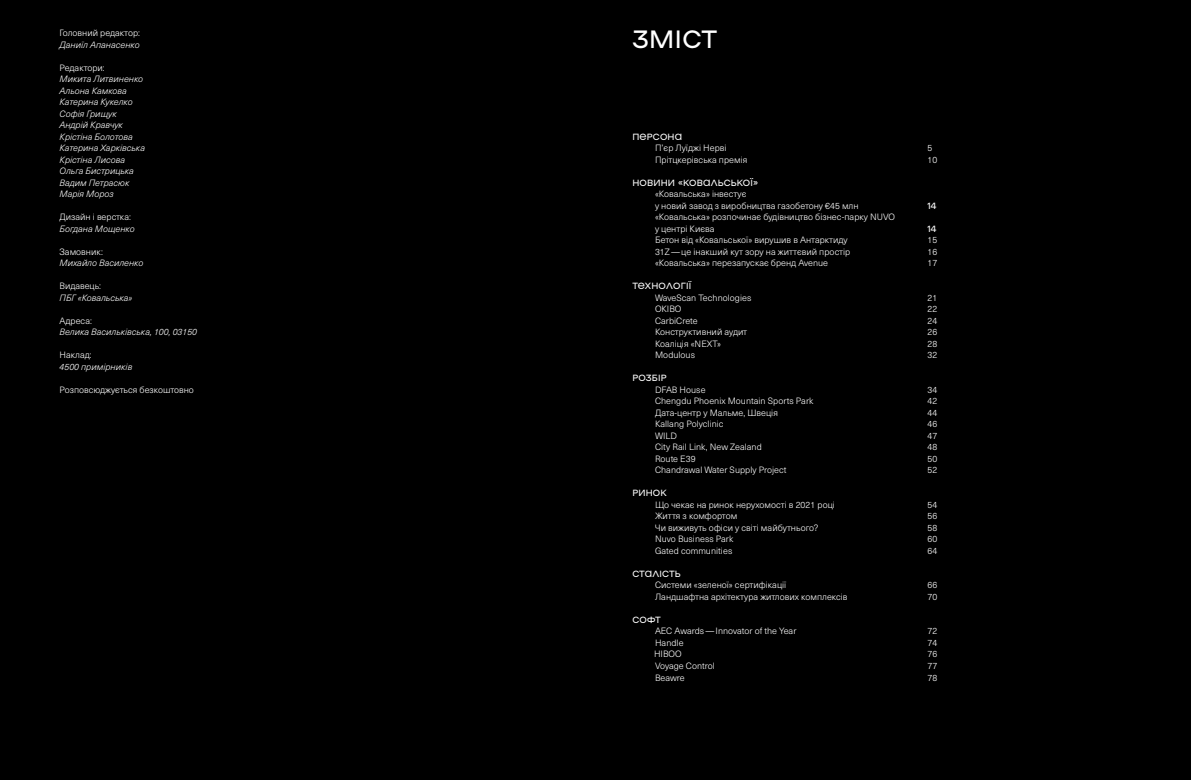
<style>
.page{position:relative;width:1191px;height:780px;background:#000}
.page>*{position:absolute;margin:0;border:0;box-sizing:border-box;transform-origin:0 0}
.t1{font:25px "NAMU";letter-spacing:.02em;color:#fff}
.t2{font:300 9px/11.5px "Neue Haas Unica W1 G";letter-spacing:.005em;color:#fff}
.t3{font:italic 300 9px/11.5px "Neue Haas Unica W1 G";color:#fff}
.t4{font:9px "NAMU";letter-spacing:.02em;color:#fff}
</style>
<div class="page">
<p class="t2" style="left:60px;top:27px;width:82px">Головний редактор:</p>
<p class="t3" style="left:60px;top:38px;width:82px">Даниїл Апанасенко</p>
<p class="t2" style="left:60px;top:61px;width:47px">Редактори:</p>
<p class="t3" style="left:60px;top:73px;width:87px">Микита Литвиненко<br>Альона Камкова<br>Катерина Кукелко<br>Софія Грищук<br>Андрій Кравчук<br>Крістіна Болотова<br>Катерина Харківська<br>Крістіна Лисова<br>Ольга Бистрицька<br>Вадим Петрасюк<br>Марія Мороз</p>
<p class="t2" style="left:60px;top:211px;width:73px">Дизайн і верстка:</p>
<p class="t3" style="left:60px;top:222px;width:77px">Богдана Мощенко</p>
<p class="t2" style="left:60px;top:245px;width:45px">Замовник:</p>
<p class="t3" style="left:60px;top:257px;width:85px">Михайло Василенко</p>
<p class="t2" style="left:60px;top:280px;width:43px">Видавець:</p>
<p class="t3" style="left:60px;top:291px;width:74px">ПБГ «Ковальська»</p>
<p class="t2" style="left:60px;top:314px;width:34px">Адреса:</p>
<p class="t3" style="left:60px;top:326px;width:139px">Велика Васильківська, 100, 03150</p>
<p class="t2" style="left:60px;top:349px;width:34px">Наклад:</p>
<p class="t3" style="left:60px;top:360px;width:74px">4500 примірників</p>
<p class="t2" style="left:60px;top:383px;width:136px">Розповсюджується безкоштовно</p>
<h1 class="t1" style="left:632px;top:22px;width:86px">ЗМІСТ</h1>
<p class="t4" style="left:632px;top:130px;width:51px">ПЕРСОНА</p>
<p class="t2" style="left:655px;top:142px;width:73px">П’єр Луїджі Нерві</p>
<p class="t2" style="left:927px;top:142px;width:6px">5</p>
<p class="t2" style="left:655px;top:153px;width:94px">Прітцкерівська премія</p>
<p class="t2" style="left:927px;top:153px;width:11px">10</p>
<p class="t4" style="left:632px;top:176px;width:127px">НОВИНИ «КОВАЛЬСЬКОЇ»</p>
<p class="t2" style="left:655px;top:188px;width:205px">«Ковальська» інвестує<br>у новий завод з виробництва газобетону €45 млн</p>
<p class="t4" style="left:927px;top:199px;width:11px">14</p>
<p class="t2" style="left:655px;top:211px;width:241px">«Ковальська» розпочинає будівництво бізнес-парку NUVO у центрі Києва</p>
<p class="t4" style="left:927px;top:222px;width:11px">14</p>
<p class="t2" style="left:655px;top:234px;width:194px">Бетон від «Ковальської» вирушив в Антарктиду</p>
<p class="t2" style="left:927px;top:234px;width:11px">15</p>
<p class="t2" style="left:655px;top:245px;width:197px">31Z—це інакший кут зору на життєвий простір</p>
<p class="t2" style="left:927px;top:245px;width:11px">16</p>
<p class="t2" style="left:655px;top:257px;width:175px">«Ковальська» перезапускає бренд Avenue</p>
<p class="t2" style="left:927px;top:257px;width:11px">17</p>
<p class="t4" style="left:632px;top:280px;width:60px">ТЕХНОЛОГІЇ</p>
<p class="t2" style="left:655px;top:291px;width:98px">WaveScan Technologies</p>
<p class="t2" style="left:927px;top:291px;width:11px">21</p>
<p class="t2" style="left:655px;top:303px;width:28px">OKIBO</p>
<p class="t2" style="left:927px;top:303px;width:11px">22</p>
<p class="t2" style="left:655px;top:314px;width:44px">CarbiCrete</p>
<p class="t2" style="left:927px;top:314px;width:11px">24</p>
<p class="t2" style="left:655px;top:326px;width:94px">Конструктивний аудит</p>
<p class="t2" style="left:927px;top:326px;width:11px">26</p>
<p class="t2" style="left:655px;top:337px;width:68px">Коаліція «NEXT»</p>
<p class="t2" style="left:927px;top:337px;width:11px">28</p>
<p class="t2" style="left:655px;top:349px;width:41px">Modulous</p>
<p class="t2" style="left:927px;top:349px;width:11px">32</p>
<p class="t4" style="left:632px;top:372px;width:36px">РОЗБІР</p>
<p class="t2" style="left:655px;top:383px;width:52px">DFAB House</p>
<p class="t2" style="left:927px;top:383px;width:11px">34</p>
<p class="t2" style="left:655px;top:395px;width:160px">Chengdu Phoenix Mountain Sports Park</p>
<p class="t2" style="left:927px;top:395px;width:11px">42</p>
<p class="t2" style="left:655px;top:406px;width:124px">Дата-центр у Мальме, Швеція</p>
<p class="t2" style="left:927px;top:406px;width:11px">44</p>
<p class="t2" style="left:655px;top:418px;width:70px">Kallang Polyclinic</p>
<p class="t2" style="left:927px;top:418px;width:11px">46</p>
<p class="t2" style="left:655px;top:429px;width:23px">WILD</p>
<p class="t2" style="left:927px;top:429px;width:11px">47</p>
<p class="t2" style="left:655px;top:441px;width:108px">City Rail Link, New Zealand</p>
<p class="t2" style="left:927px;top:441px;width:11px">48</p>
<p class="t2" style="left:655px;top:452px;width:42px">Route Е39</p>
<p class="t2" style="left:927px;top:452px;width:11px">50</p>
<p class="t2" style="left:655px;top:464px;width:133px">Chandrawal Water Supply Project</p>
<p class="t2" style="left:927px;top:464px;width:11px">52</p>
<p class="t4" style="left:632px;top:487px;width:36px">РИНОК</p>
<p class="t2" style="left:655px;top:498px;width:181px">Що чекає на ринок нерухомості в 2021 році</p>
<p class="t2" style="left:927px;top:498px;width:11px">54</p>
<p class="t2" style="left:655px;top:510px;width:84px">Життя з комфортом</p>
<p class="t2" style="left:927px;top:510px;width:11px">56</p>
<p class="t2" style="left:655px;top:521px;width:165px">Чи виживуть офіси у світі майбутнього?</p>
<p class="t2" style="left:927px;top:521px;width:11px">58</p>
<p class="t2" style="left:655px;top:533px;width:80px">Nuvo Business Park</p>
<p class="t2" style="left:927px;top:533px;width:11px">60</p>
<p class="t2" style="left:655px;top:544px;width:79px">Gated communities</p>
<p class="t2" style="left:927px;top:544px;width:11px">64</p>
<p class="t4" style="left:632px;top:567px;width:50px">СТАЛІСТЬ</p>
<p class="t2" style="left:655px;top:578px;width:133px">Системи «зеленої» сертифікації</p>
<p class="t2" style="left:927px;top:578px;width:11px">66</p>
<p class="t2" style="left:655px;top:590px;width:194px">Ландшафтна архітектура житлових комплексів</p>
<p class="t2" style="left:927px;top:590px;width:11px">70</p>
<p class="t4" style="left:632px;top:613px;width:30px">СОФТ</p>
<p class="t2" style="left:655px;top:625px;width:143px">AEC Awards—Innovator of the Year</p>
<p class="t2" style="left:927px;top:625px;width:11px">72</p>
<p class="t2" style="left:655px;top:636px;width:30px">Handle</p>
<p class="t2" style="left:927px;top:636px;width:11px">74</p>
<p class="t2" style="left:654px;top:648px;width:29px">HIBOO</p>
<p class="t2" style="left:927px;top:648px;width:11px">76</p>
<p class="t2" style="left:655px;top:659px;width:61px">Voyage Control</p>
<p class="t2" style="left:927px;top:659px;width:11px">77</p>
<p class="t2" style="left:655px;top:671px;width:31px">Beawre</p>
<p class="t2" style="left:927px;top:671px;width:11px">78</p>
</div>
